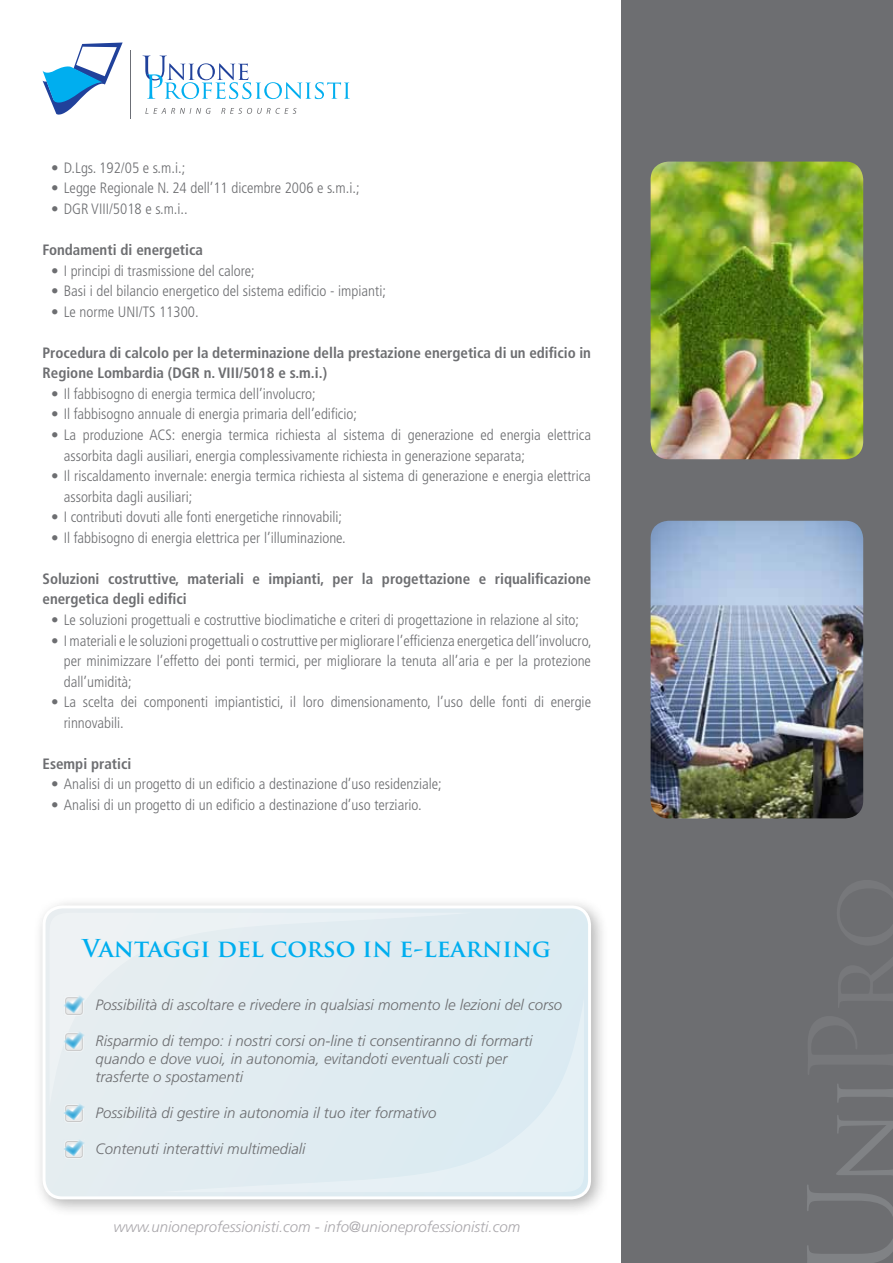
<style>
.page{position:relative;width:893px;height:1263px;background:#fff}
.page>*{position:absolute;margin:0;border:0;box-sizing:border-box;transform-origin:0 0}
.t1{font:700 24px "Trajan Pro";color:#00aeef}
.t2{font:300 condensed 15px/20.5px "Frutiger";color:#6d6e71}
.t3{font:italic 300 15px/18px "Frutiger";color:#6d6e71}
.t4{font:700 condensed 15px/20.5px "Frutiger";color:#6d6e71}
.t5{font:italic 300 15px "Frutiger";color:#aaa8ac}
</style>
<div class="page">
<svg style="left:43px;top:43px;width:80px;height:72px"></svg>
<hr style="left:131px;top:50px;width:1px;height:69px;background:#6c6f76">
<svg style="left:143px;top:56px;width:207px;height:43px"></svg>
<svg style="left:145px;top:108px;width:66px;height:6px"></svg>
<svg style="left:221px;top:108px;width:76px;height:6px"></svg>
<div style="left:621px;top:0;width:272px;height:1263px;background:#6d6e71"></div>
<svg style="left:807px;top:1115px;width:86px;height:148px"></svg>
<svg style="left:837px;top:1084px;width:56px;height:18px"></svg>
<img style="left:651px;top:162px;width:212px;height:297px">
<img style="left:651px;top:521px;width:212px;height:297px">
<div style="left:32px;top:895px;width:577px;height:323px;background:#000;opacity:.52"></div>
<div style="left:44px;top:907px;width:546px;height:291px;background:#dfebf1;border-radius:18px"></div>
<div style="left:43px;top:905px;width:548px;height:294px;border:3px solid #fff;border-radius:18px"></div>
<svg style="left:50px;top:913px;width:236px;height:187px"></svg>
<svg style="left:161px;top:998px;width:125px;height:102px"></svg>
<img style="left:64px;top:1140px;width:20px;height:19px">
<img style="left:64px;top:1104px;width:20px;height:19px">
<img style="left:64px;top:1032px;width:20px;height:19px">
<img style="left:64px;top:995px;width:20px;height:20px">
<p class="t2" style="left:51px;top:158px;width:136px">• D.Lgs. 192/05 e s.m.i.;</p>
<p class="t2" style="left:51px;top:178px;width:310px">• Legge Regionale N. 24 dell’11 dicembre 2006 e s.m.i.;</p>
<p class="t2" style="left:51px;top:199px;width:138px">• DGR VIII/5018 e s.m.i..</p>
<p class="t4" style="left:43px;top:240px;width:162px">Fondamenti di energetica</p>
<p class="t2" style="left:51px;top:260px;width:205px">• I principi di trasmissione del calore;</p>
<p class="t2" style="left:51px;top:281px;width:336px">• Basi i del bilancio energetico del sistema edificio - impianti;</p>
<p class="t2" style="left:51px;top:301px;width:149px">• Le norme UNI/TS 11300.</p>
<p class="t4" style="left:43px;top:342px;width:550px">Procedura di calcolo per la determinazione della prestazione energetica di un edificio in<br>Regione Lombardia (DGR n. VIII/5018 e s.m.i.)</p>
<p class="t2" style="left:51px;top:384px;width:266px">• Il fabbisogno di energia termica dell’involucro;</p>
<p class="t2" style="left:51px;top:404px;width:308px">• Il fabbisogno annuale di energia primaria dell’edificio;</p>
<p class="t2" style="left:64px;top:425px;width:529px;text-indent:-13px">• La produzione ACS: energia termica richiesta al sistema di generazione ed energia elettrica assorbita dagli ausiliari, energia complessivamente richiesta in generazione separata;</p>
<p class="t2" style="left:64px;top:466px;width:529px;text-indent:-13px">• Il riscaldamento invernale: energia termica richiesta al sistema di generazione e energia elettrica assorbita dagli ausiliari;</p>
<p class="t2" style="left:51px;top:507px;width:293px">• I contributi dovuti alle fonti energetiche rinnovabili;</p>
<p class="t2" style="left:51px;top:527px;width:296px">• Il fabbisogno di energia elettrica per l’illuminazione.</p>
<p class="t4" style="left:43px;top:568px;width:550px">Soluzioni costruttive, materiali e impianti, per la progettazione e riqualificazione energetica degli edifici</p>
<p class="t2" style="left:51px;top:610px;width:530px">• Le soluzioni progettuali e costruttive bioclimatiche e criteri di progettazione in relazione al sito;</p>
<p class="t2" style="left:64px;top:630px;width:529px;text-align:justify;text-indent:-13px">• I materiali e le soluzioni progettuali o costruttive per migliorare l’efficienza energetica dell’involucro, per minimizzare l’effetto dei ponti termici, per migliorare la tenuta all’aria e per la protezione dall’umidità;</p>
<p class="t2" style="left:64px;top:692px;width:529px;text-indent:-13px">• La scelta dei componenti impiantistici, il loro dimensionamento, l’uso delle fonti di energie rinnovabili.</p>
<p class="t4" style="left:43px;top:753px;width:90px">Esempi pratici</p>
<p class="t2" style="left:51px;top:774px;width:392px">• Analisi di un progetto di un edificio a destinazione d’uso residenziale;</p>
<p class="t2" style="left:51px;top:795px;width:372px">• Analisi di un progetto di un edificio a destinazione d’uso terziario.</p>
<h1 class="t1" style="left:83px;top:933px;width:470px">Vantaggi del corso in e-learning</h1>
<p class="t3" style="left:96px;top:995px;width:468px">Possibilità di ascoltare e rivedere in qualsiasi momento le lezioni del corso</p>
<p class="t3" style="left:96px;top:1031px;width:438px">Risparmio di tempo: i nostri corsi on-line ti consentiranno di formarti quando e dove vuoi, in autonomia, evitandoti eventuali costi per trasferte o spostamenti</p>
<p class="t3" style="left:96px;top:1103px;width:342px">Possibilità di gestire in autonomia il tuo iter formativo</p>
<p class="t3" style="left:96px;top:1139px;width:211px">Contenuti interattivi multimediali</p>
<p class="t5" style="left:113px;top:1218px;width:408px">www.unioneprofessionisti.com - info@unioneprofessionisti.com</p>
</div>
